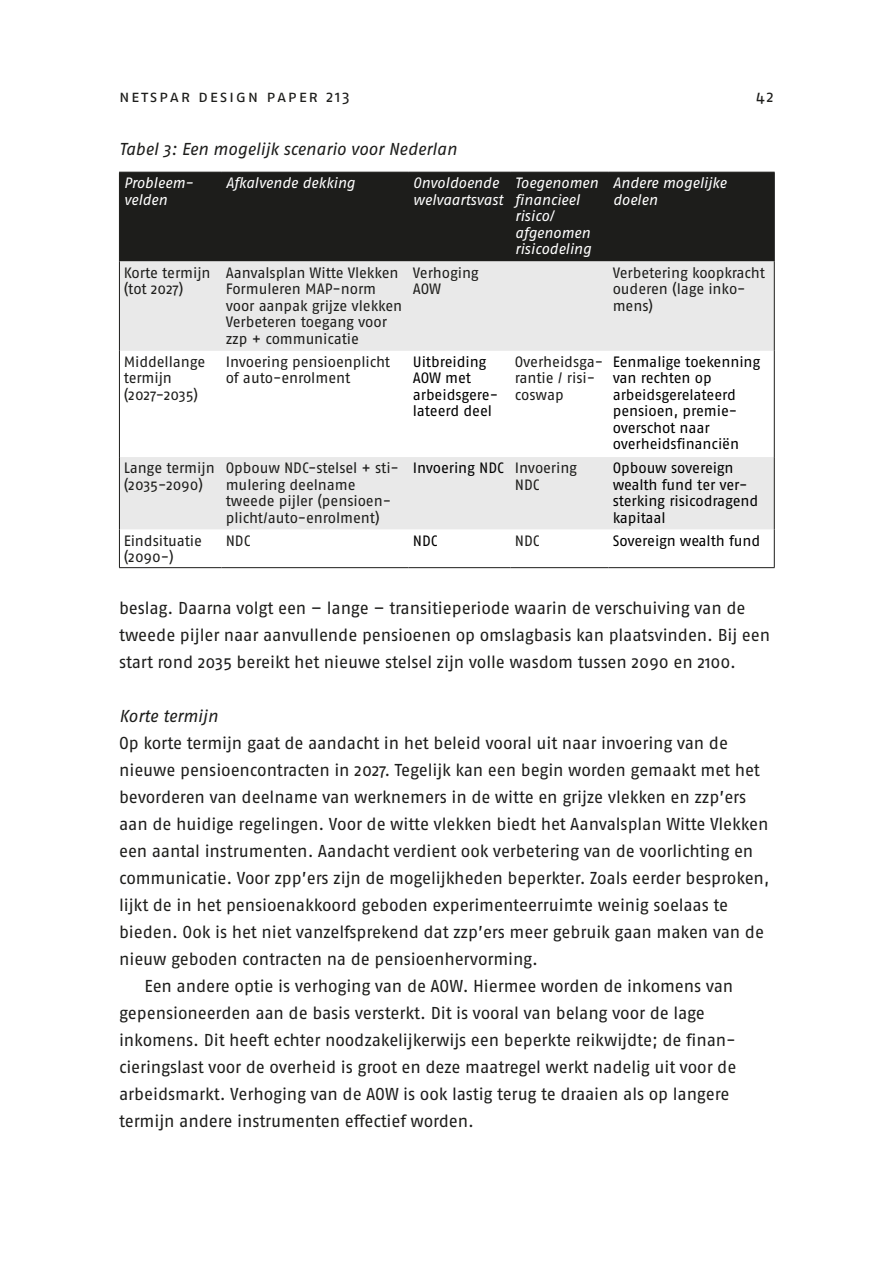
<style>
.page{position:relative;width:893px;height:1263px;background:#fff}
.page>*{position:absolute;margin:0;border:0;box-sizing:border-box;transform-origin:0 0}
.t1{font:17.25px/27px "Fago Pro";letter-spacing:-.005em;color:#1d1d1b}
.t2{font:italic 17.25px "Fago Pro";letter-spacing:-.01em;color:#1d1d1b}
.t3{font:16.5px "Fago Pro";letter-spacing:.1em;color:#1d1d1b}
.t4{font:15px/16.5px "Fago Pro";letter-spacing:-.005em;color:#1d1d1b}
.t5{font:15px/16.5px "Fago Pro";letter-spacing:-.005em;color:#000}
.t6{font:italic 15px/16.5px "Fago Pro";letter-spacing:-.01em;color:#fff}
.s1{color:#1d1d1b}
</style>
<div class="page">
<div style="left:120px;top:173px;width:654px;height:88px;background:#1d1d1b"></div>
<svg style="left:120px;top:261px;width:654px;height:268px;fill:#e9e9e9"></svg>
<hr style="left:119px;top:172px;width:102px;height:1px;background:#1d1d1b">
<hr style="left:119px;top:173px;width:1px;height:88px;background:#1d1d1b">
<hr style="left:221px;top:172px;width:188px;height:1px;background:#1d1d1b">
<hr style="left:409px;top:172px;width:102px;height:1px;background:#1d1d1b">
<hr style="left:511px;top:172px;width:97px;height:1px;background:#1d1d1b">
<hr style="left:608px;top:172px;width:167px;height:1px;background:#1d1d1b">
<hr style="left:774px;top:173px;width:1px;height:88px;background:#1d1d1b">
<hr style="left:119px;top:261px;width:1px;height:90px;background:#1d1d1b">
<hr style="left:774px;top:261px;width:1px;height:90px;background:#1d1d1b">
<hr style="left:119px;top:351px;width:1px;height:106px;background:#1d1d1b">
<hr style="left:774px;top:351px;width:1px;height:106px;background:#1d1d1b">
<hr style="left:119px;top:457px;width:1px;height:72px;background:#1d1d1b">
<hr style="left:774px;top:457px;width:1px;height:72px;background:#1d1d1b">
<hr style="left:119px;top:529px;width:1px;height:38px;background:#1d1d1b">
<hr style="left:774px;top:529px;width:1px;height:38px;background:#1d1d1b">
<hr style="left:119px;top:567px;width:102px;height:1px;background:#1d1d1b">
<hr style="left:221px;top:567px;width:188px;height:1px;background:#1d1d1b">
<hr style="left:409px;top:567px;width:102px;height:1px;background:#1d1d1b">
<hr style="left:511px;top:567px;width:97px;height:1px;background:#1d1d1b">
<hr style="left:608px;top:567px;width:167px;height:1px;background:#1d1d1b">
<p class="t3" style="left:119px;top:87px;width:232px">netspar design paper 213</p>
<p class="t3" style="left:756px;top:87px;width:19px">42</p>
<p class="t2" style="left:119px;top:138px;width:339px">Tabel 3: Een mogelijk scenario voor Nederlan</p>
<p class="t6" style="left:124px;top:175px;width:69px">Probleem&shy;velden</p>
<p class="t6" style="left:226px;top:175px;width:131px">Afkalvende dekking</p>
<p class="t6" style="left:413px;top:175px;width:92px">Onvoldoende welvaartsvast</p>
<p class="t6" style="left:515px;top:175px;width:85px">Toegenomen financieel risico/ afgenomen risicodeling</p>
<p class="t6" style="left:613px;top:175px;width:115px">Andere mogelijke doelen</p>
<p class="t4" style="left:124px;top:264px;width:88px">Korte termijn (tot 2027)</p>
<p class="t4" style="left:226px;top:264px;width:178px">Aanvalsplan Witte Vlekken<br>Formuleren MAP-norm voor aanpak grijze vlekken<br>Verbeteren toegang voor zzp + communicatie</p>
<p class="t4" style="left:413px;top:264px;width:67px">Verhoging<br>AOW</p>
<p class="t4" style="left:613px;top:264px;width:154px">Verbetering koopkracht ouderen (lage inko&shy;mens)</p>
<p class="t4" style="left:124px;top:353px;width:83px">Middellange termijn (2027-2035)</p>
<p class="t4" style="left:226px;top:353px;width:166px">Invoering pensioenplicht of auto-enrolment</p>
<p class="t5" style="left:413px;top:353px;width:87px">Uitbreiding<br>AOW met arbeidsgere&shy;lateerd deel</p>
<p class="t4" style="left:515px;top:353px;width:90px">Overheidsga&shy;rantie / risi&shy;coswap</p>
<p class="t5" style="left:613px;top:353px;width:149px">Eenmalige toekenning van rechten op arbeidsgerelateerd pensioen, premie&shy;overschot naar overheidsfinanciën</p>
<p class="t4" style="left:124px;top:460px;width:93px">Lange termijn (2035-2090)</p>
<p class="t4" style="left:226px;top:460px;width:175px">Opbouw NDC-stelsel + sti&shy;mulering deelname tweede pijler (pensioen&shy;plicht/auto-enrolment)</p>
<p class="t5" style="left:515px;top:460px;width:64px;text-indent:-102px">Invoering NDC <span class="s1">Invoering<br>NDC</span></p>
<p class="t5" style="left:613px;top:460px;width:147px">Opbouw sovereign wealth fund ter ver&shy;sterking risicodragend kapitaal</p>
<p class="t4" style="left:124px;top:532px;width:80px">Eindsituatie (2090-)</p>
<p class="t4" style="left:226px;top:532px;width:26px">NDC</p>
<p class="t5" style="left:413px;top:532px;width:26px">NDC</p>
<p class="t4" style="left:515px;top:532px;width:26px">NDC</p>
<p class="t5" style="left:613px;top:532px;width:149px">Sovereign wealth fund</p>
<p class="t1" style="left:119px;top:594px;width:653px">beslag. Daarna volgt een – lange – transitieperiode waarin de verschuiving van de tweede pijler naar aanvullende pensioenen op omslagbasis kan plaatsvinden. Bij een start rond 2035 bereikt het nieuwe stelsel zijn volle wasdom tussen 2090 en 2100.</p>
<p class="t2" style="left:119px;top:705px;width:100px">Korte termijn</p>
<p class="t1" style="left:119px;top:729px;width:610px">Op korte termijn gaat de aandacht in het beleid vooral uit naar invoering van de</p>
<p class="t1" style="left:119px;top:756px;width:642px">nieuwe pensioencontracten in 2027. Tegelijk kan een begin worden gemaakt met het</p>
<p class="t1" style="left:119px;top:783px;width:629px">bevorderen van deelname van werknemers in de witte en grijze vlekken en zzp’ers</p>
<p class="t1" style="left:119px;top:810px;width:651px">aan de huidige regelingen. Voor de witte vlekken biedt het Aanvalsplan Witte Vlekken</p>
<p class="t1" style="left:119px;top:837px;width:636px">een aantal instrumenten. Aandacht verdient ook verbetering van de voorlichting en</p>
<p class="t1" style="left:119px;top:864px;width:652px">communicatie. Voor zpp’ers zijn de mogelijkheden beperkter. Zoals eerder besproken,</p>
<p class="t1" style="left:119px;top:891px;width:611px">lijkt de in het pensioenakkoord geboden experimenteerruimte weinig soelaas te</p>
<p class="t1" style="left:119px;top:918px;width:646px">bieden. Ook is het niet vanzelfsprekend dat zzp’ers meer gebruik gaan maken van de</p>
<p class="t1" style="left:119px;top:945px;width:420px">nieuw geboden contracten na de pensioenhervorming.</p>
<p class="t1" style="left:145px;top:972px;width:590px">Een andere optie is verhoging van de AOW. Hiermee worden de inkomens van</p>
<p class="t1" style="left:119px;top:999px;width:587px">gepensioneerden aan de basis versterkt. Dit is vooral van belang voor de lage</p>
<p class="t1" style="left:119px;top:1026px;width:618px">inkomens. Dit heeft echter noodzakelijkerwijs een beperkte reikwijdte; de finan-</p>
<p class="t1" style="left:119px;top:1053px;width:619px">cieringslast voor de overheid is groot en deze maatregel werkt nadelig uit voor de</p>
<p class="t1" style="left:119px;top:1080px;width:612px">arbeidsmarkt. Verhoging van de AOW is ook lastig terug te draaien als op langere</p>
<p class="t1" style="left:119px;top:1107px;width:356px">termijn andere instrumenten effectief worden.</p>
</div>
